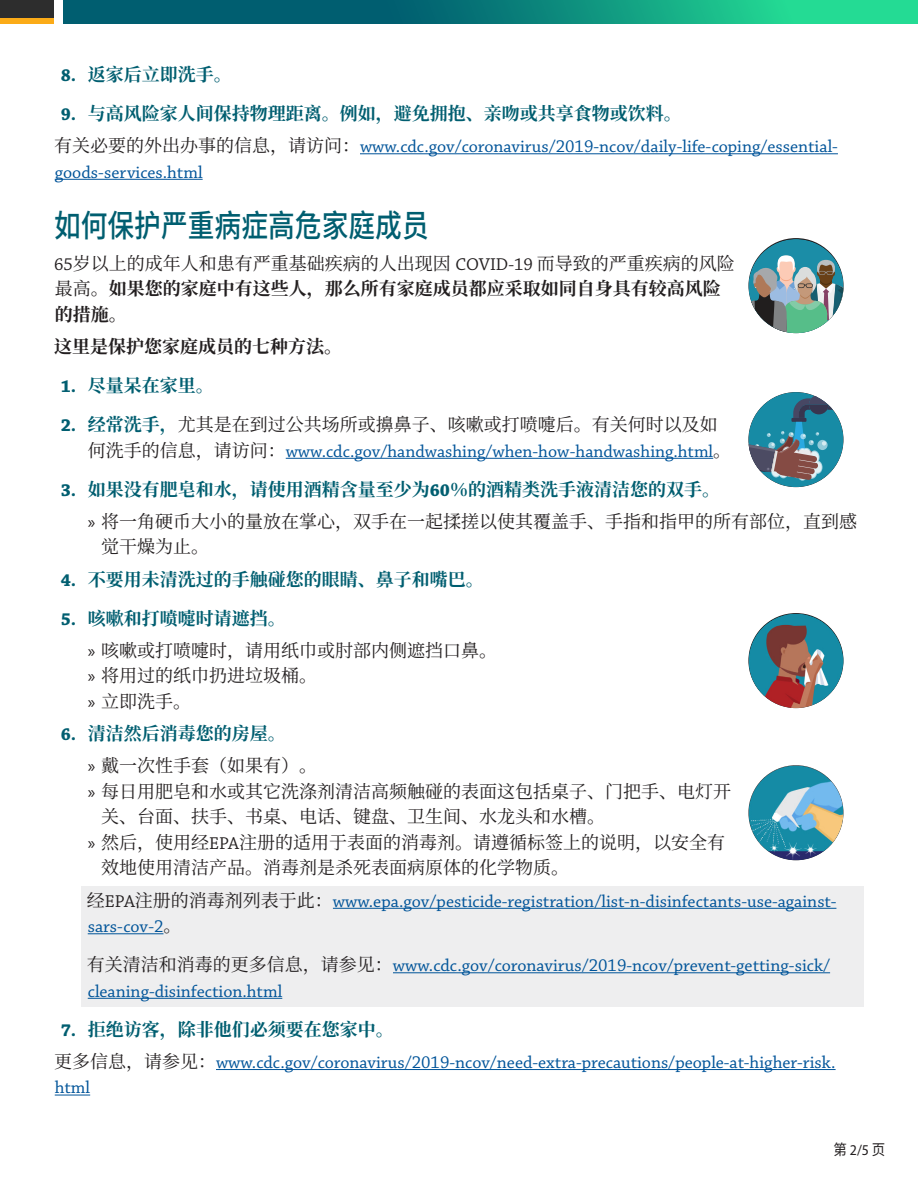
<style>
.page{position:relative;width:918px;height:1188px;background:#fff}
.page>*{position:absolute;margin:0;border:0;box-sizing:border-box;transform-origin:0 0}
.t1{font:500 31.5px "Noto Sans CJ Ksc";color:#005e70;scale:.85 1}
.t2{font:18px/25.5px "Chaparral Pro";color:#005499}
.t3{font:18px/32.2px "Noto Serif CJ Ksc";color:#231f20}
.t4{font:700 18px/25.5px "Noto Serif CJ Ksc";color:#231f20}
.t5{font:700 18px "Noto Serif CJ Ksc";color:#005e70}
.t6{font:semi-condensed 15px "Myriad Pro";color:#231f20}
.s1{font-family:"Chaparral Pro"}
.s2{font-family:"Noto Serif CJ Ksc";color:#231f20}
.s3{font-family:"Chaparral Pro";font-weight:400}
.s4{font-weight:400}
.s5{font-family:"Chaparral Pro";font-weight:700;color:#005e70}
.s6{font-weight:700;color:#005e70}
.s7{font-family:"Myriad Pro"}
.s8{color:#231f20}
.s9{font-family:"Noto Sans CJ Ksc";font-stretch:normal}
</style>
<div class="page">
<div style="left:81px;top:886px;width:783px;height:120px;background:#eeeeef"></div>
<hr style="left:360px;top:153px;width:478px;height:1px;background:#005499">
<hr style="left:55px;top:179px;width:148px;height:1px;background:#005499">
<hr style="left:286px;top:458px;width:427px;height:1px;background:#005499">
<hr style="left:333px;top:908px;width:503px;height:1px;background:#005499">
<hr style="left:88px;top:933px;width:75px;height:1px;background:#005499">
<hr style="left:393px;top:972px;width:437px;height:1px;background:#005499">
<hr style="left:88px;top:998px;width:194px;height:1px;background:#005499">
<hr style="left:216px;top:1069px;width:620px;height:1px;background:#005499">
<hr style="left:55px;top:1095px;width:35px;height:1px;background:#005499">
<img style="left:748px;top:765px;width:95px;height:95px;border-radius:48px">
<div style="left:748px;top:392px;width:95px;height:95px;background:#178ba5;border-radius:50%"></div>
<svg style="left:748px;top:392px;width:93px;height:89px"></svg>
<img style="left:748px;top:613px;width:95px;height:95px;border-radius:48px">
<div style="left:0;top:17px;width:54px;height:7px;background:#fbab18"></div>
<div style="left:0;top:0;width:54px;height:17px;background:#2d2d2d"></div>
<svg style="left:64px;top:0;width:854px;height:24px;background:#0c8b7d"></svg>
<svg style="left:748px;top:239px;width:96px;height:94px"></svg>
<p class="t5" style="left:61px;top:64px;width:172px"><span class="s1">8.</span> 返家后立即洗手。</p>
<p class="t5" style="left:61px;top:103px;width:622px"><span class="s1">9.</span> 与高风险家人间保持物理距离。例如，避免拥抱、亲吻或共享食物或饮料。</p>
<p class="t2" style="left:54px;top:134px;width:785px"><span class="s2">有关必要的外出办事的信息，请访问：</span>www.cdc.gov/coronavirus/2019-ncov/daily-life-coping/essential&shy;goods-services.html</p>
<h1 class="t1" style="left:54px;top:208px;width:443px">如何保护严重病症高危家庭成员</h1>
<p class="t4" style="left:54px;top:251px;width:682px"><span class="s3">65</span><span class="s4">岁以上的成年人和患有严重基础疾病的人出现因</span> <span class="s3">COVID-19</span> <span class="s4">而导致的严重疾病的风险最高。</span>如果您的家庭中有这些人，那么所有家庭成员都应采取如同自身具有较高风险的措施。</p>
<p class="t4" style="left:54px;top:334px;width:289px">这里是保护您家庭成员的七种方法。</p>
<p class="t5" style="left:61px;top:375px;width:154px"><span class="s1">1.</span> 尽量呆在家里。</p>
<p class="t3" style="left:61px;top:409px;width:658px"><span class="s5">2.</span> <span class="s6">经常洗手，</span>尤其是在到过公共场所或擤鼻子、咳嗽或打喷嚏后。有关何时以及如</p>
<p class="t2" style="left:88px;top:439px;width:645px"><span class="s2">何洗手的信息，请访问：</span>www.cdc.gov/handwashing/when-how-handwashing.html<span class="s2">。</span></p>
<p class="t3" style="left:88px;top:473px;width:771px;text-indent:-27px"><span class="s5">3.</span> <span class="s6">如果没有肥皂和水，请使用酒精含量至少为</span><span class="s5">60</span><span class="s6">％的酒精类洗手液清洁您的双手。<br></span><span class="s7">»</span> 将一角硬币大小的量放在掌心，双手在一起揉搓以使其覆盖手、手指和指甲的所有部位，直到感</p>
<p class="t3" style="left:101px;top:531px;width:109px">觉干燥为止。</p>
<p class="t5" style="left:61px;top:569px;width:424px"><span class="s1">4.</span> 不要用未清洗过的手触碰您的眼睛、鼻子和嘴巴。</p>
<p class="t3" style="left:88px;top:602px;width:411px;text-indent:-27px"><span class="s5">5.</span> <span class="s6">咳嗽和打喷嚏时请遮挡。<br></span><span class="s7">»</span> 咳嗽或打喷嚏时，请用纸巾或肘部内侧遮挡口鼻。</p>
<p class="t3" style="left:88px;top:663px;width:231px;line-height:25.5px"><span class="s7">»</span> 将用过的纸巾扔进垃圾桶。<span class="s7">»</span> 立即洗手。</p>
<p class="t3" style="left:88px;top:718px;width:231px;text-indent:-27px"><span class="s5">6.</span> <span class="s6">清洁然后消毒您的房屋。<br></span><span class="s7">»</span> 戴一次性手套（如果有）。</p>
<p class="t3" style="left:88px;top:776px;width:645px"><span class="s7">»</span> 每日用肥皂和水或其它洗涤剂清洁高频触碰的表面这包括桌子、门把手、电灯开</p>
<p class="t3" style="left:101px;top:801px;width:505px">关、台面、扶手、书桌、电话、键盘、卫生间、水龙头和水槽。</p>
<p class="t3" style="left:88px;top:827px;width:639px"><span class="s7">»</span> 然后，使用经<span class="s1">EPA</span>注册的适用于表面的消毒剂。请遵循标签上的说明，以安全有</p>
<p class="t3" style="left:101px;top:852px;width:469px">效地使用清洁产品。消毒剂是杀死表面病原体的化学物质。</p>
<p class="t2" style="left:87px;top:889px;width:751px"><span class="s2">经</span><span class="s8">EPA</span><span class="s2">注册的消毒剂列表于此：</span>www.epa.gov/pesticide-registration/list-n-disinfectants-use-against&shy;sars-cov-2<span class="s2">。</span></p>
<p class="t2" style="left:87px;top:953px;width:745px"><span class="s2">有关清洁和消毒的更多信息，请参见：</span>www.cdc.gov/coronavirus/2019-ncov/prevent-getting-sick/ cleaning-disinfection.html</p>
<p class="t5" style="left:61px;top:1019px;width:334px"><span class="s1">7.</span> 拒绝访客，除非他们必须要在您家中。</p>
<p class="t2" style="left:54px;top:1050px;width:783px"><span class="s2">更多信息，请参见：</span>www.cdc.gov/coronavirus/2019-ncov/need-extra-precautions/people-at-higher-risk. html</p>
<p class="t6" style="left:833px;top:1141px;width:54px"><span class="s9">第</span> 2/5 <span class="s9">页</span></p>
</div>
